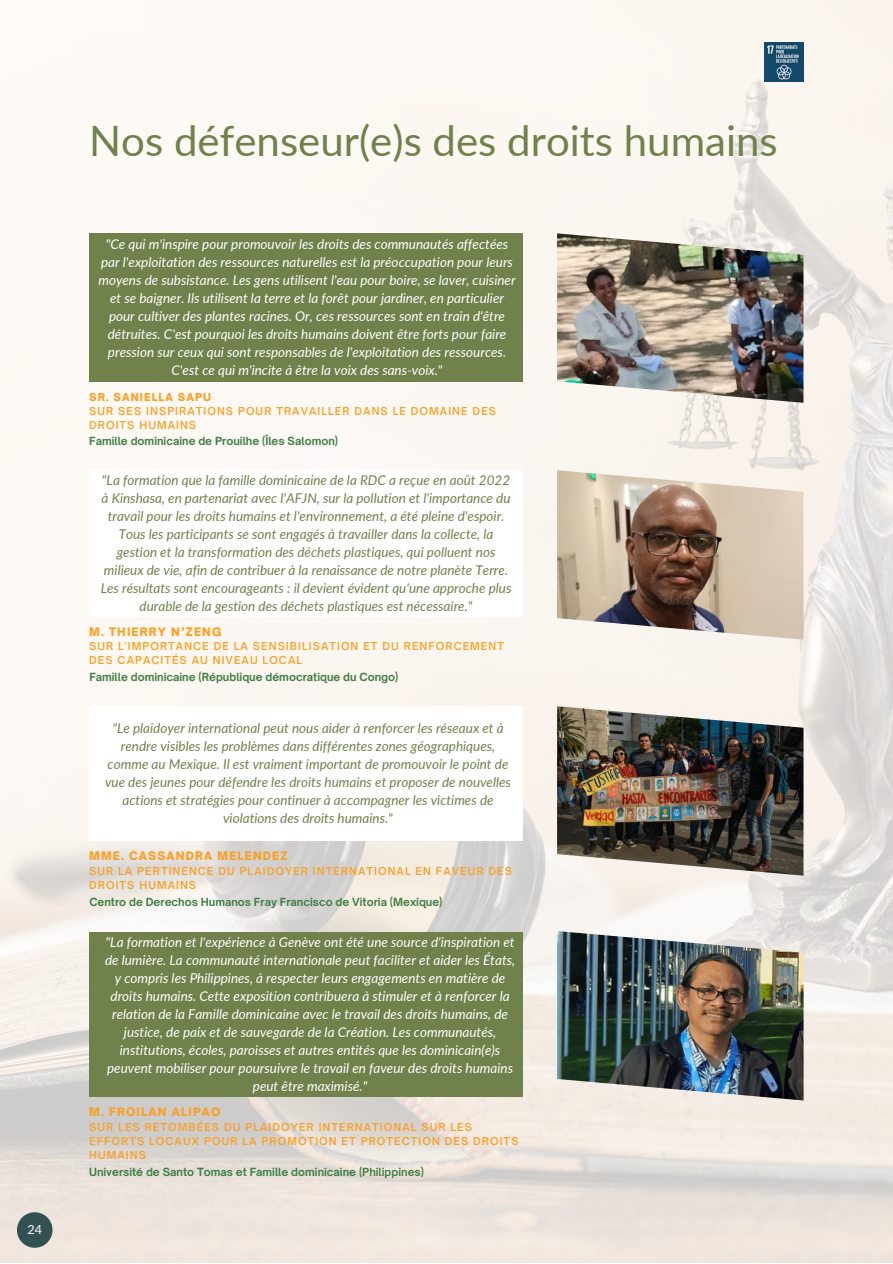
<style>
.page{position:relative;width:893px;height:1264px;background:#fff}
.page>*{position:absolute;margin:0;border:0;box-sizing:border-box;transform-origin:0 0}
.t1{font:42px "Lato";color:#70814b}
.t2{font:italic 13.5px/18px "Lato";color:#fff;text-align:center}
.t3{font:italic 13.5px/18px "Lato";color:#70814b;text-align:center}
.t4{font:12.6px "Lato";color:#fff}
.t5{font:900 11.25px "Open Sauce One";letter-spacing:.1em;color:#f9a127}
.t6{font:700 10.8px "Open Sauce One";color:#3f7e44}
.t7{font:600 10.5px/14px "Open Sauce One";letter-spacing:.1em;color:#f9a127}
.t8{font:900 10.5px "Open Sauce One";letter-spacing:.1em;color:#f9a127}
</style>
<div class="page">
<img style="left:0;top:0;width:892px;height:1262px">
<img style="left:557px;top:233px;width:246px;height:170px">
<div style="left:89px;top:233px;width:433px;height:149px;background:#70814b"></div>
<img style="left:557px;top:470px;width:246px;height:169px">
<div style="left:89px;top:470px;width:433px;height:146px;background:#fff"></div>
<div style="left:89px;top:932px;width:434px;height:164px;background:#70814b"></div>
<img style="left:557px;top:931px;width:246px;height:169px">
<img style="left:557px;top:706px;width:246px;height:169px">
<div style="left:89px;top:706px;width:433px;height:135px;background:#fff"></div>
<img style="left:764px;top:43px;width:39px;height:38px">
<svg style="left:17px;top:1212px;width:35px;height:35px"></svg>
<p class="t4" style="left:28px;top:1221px;width:16px">24</p>
<p class="t1" style="left:89px;top:115px;width:690px">Nos défenseur(e)s des droits humains</p>
<p class="t2" style="left:98px;top:235px;width:419px">"Ce qui m'inspire pour promouvoir les droits des communautés affectées par l'exploitation des ressources naturelles est la préoccupation pour leurs moyens de subsistance. Les gens utilisent l'eau pour boire, se laver, cuisiner et se baigner. Ils utilisent la terre et la forêt pour jardiner, en particulier pour cultiver des plantes racines. Or, ces ressources sont en train d'être détruites. C'est pourquoi les droits humains doivent être forts pour faire pression sur ceux qui sont responsables de l'exploitation des ressources.<br>C'est ce qui m'incite à être la voix des sans-voix."</p>
<p class="t8" style="left:89px;top:390px;width:123px">SR. SANIELLA SAPU</p>
<p class="t7" style="left:89px;top:403px;width:408px">SUR SES INSPIRATIONS POUR TRAVAILLER DANS LE DOMAINE DES<br>DROITS HUMAINS</p>
<p class="t6" style="left:89px;top:434px;width:250px">Famille dominicaine de Prouilhe (Îles Salomon)</p>
<p class="t3" style="left:101px;top:470px;width:412px">"La formation que la famille dominicaine de la RDC a reçue en août 2022 à Kinshasa, en partenariat avec l'AFJN, sur la pollution et l'importance du travail pour les droits humains et l'environnement, a été pleine d'espoir.<br>Tous les participants se sont engagés à travailler dans la collecte, la gestion et la transformation des déchets plastiques, qui polluent nos milieux de vie, afin de contribuer à la renaissance de notre planète Terre.<br>Les résultats sont encourageants : il devient évident qu'une approche plus durable de la gestion des déchets plastiques est nécessaire."</p>
<p class="t5" style="left:89px;top:624px;width:134px">M. THIERRY N’ZENG</p>
<p class="t7" style="left:89px;top:639px;width:416px">SUR L'IMPORTANCE DE LA SENSIBILISATION ET DU RENFORCEMENT<br>DES CAPACITÉS AU NIVEAU LOCAL</p>
<p class="t6" style="left:89px;top:670px;width:310px">Famille dominicaine (République démocratique du Congo)</p>
<p class="t3" style="left:105px;top:719px;width:407px">"Le plaidoyer international peut nous aider à renforcer les réseaux et à rendre visibles les problèmes dans différentes zones géographiques, comme au Mexique. Il est vraiment important de promouvoir le point de vue des jeunes pour défendre les droits humains et proposer de nouvelles actions et stratégies pour continuer à accompagner les victimes de violations des droits humains."</p>
<p class="t5" style="left:89px;top:849px;width:200px">MME. CASSANDRA MELENDEZ</p>
<p class="t7" style="left:89px;top:864px;width:424px">SUR LA PERTINENCE DU PLAIDOYER INTERNATIONAL EN FAVEUR DES<br>DROITS HUMAINS</p>
<p class="t6" style="left:89px;top:895px;width:354px">Centro de Derechos Humanos Fray Francisco de Vitoria (Mexique)</p>
<p class="t2" style="left:105px;top:932px;width:411px">"La formation et l'expérience à Genève ont été une source d'inspiration et de lumière. La communauté internationale peut faciliter et aider les États, y compris les Philippines, à respecter leurs engagements en matière de droits humains. Cette exposition contribuera à stimuler et à renforcer la relation de la Famille dominicaine avec le travail des droits humains, de justice, de paix et de sauvegarde de la Création. Les communautés, institutions, écoles, paroisses et autres entités que les dominicain(e)s peuvent mobiliser pour poursuivre le travail en faveur des droits humains peut être maximisé."</p>
<p class="t5" style="left:89px;top:1104px;width:133px">M. FROILAN ALIPAO</p>
<p class="t7" style="left:89px;top:1119px;width:431px">SUR LES RETOMBÉES DU PLAIDOYER INTERNATIONAL SUR LES<br>EFFORTS LOCAUX POUR LA PROMOTION ET PROTECTION DES DROITS<br>HUMAINS</p>
<p class="t6" style="left:89px;top:1164px;width:336px">Université de Santo Tomas et Famille dominicaine (Philippines)</p>
</div>
